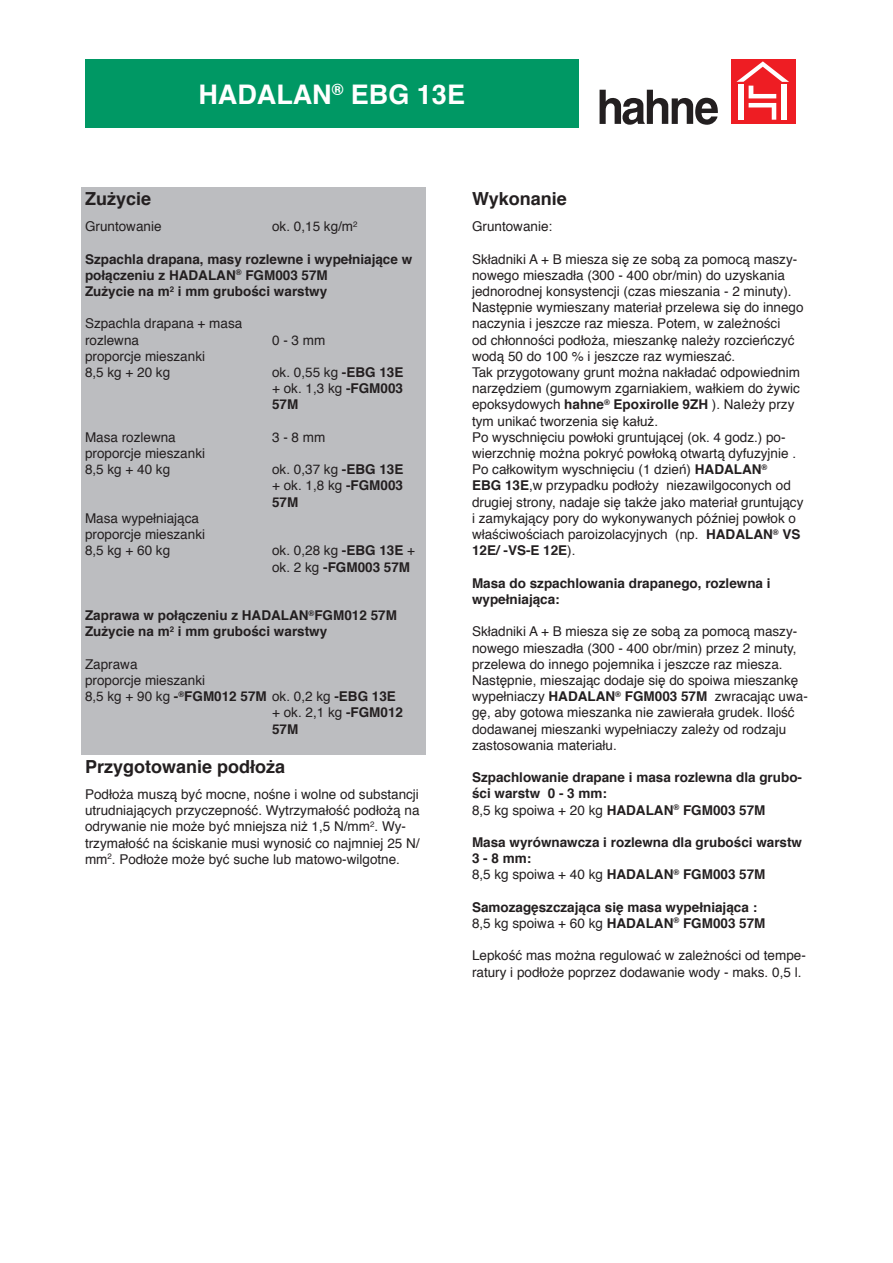
<style>
.page{position:relative;width:893px;height:1263px;background:#fff}
.page>*{position:absolute;margin:0;border:0;box-sizing:border-box;transform-origin:0 0}
.t1{font:700 27px "Helvetica";color:#fff}
.t2{font:700 18px "Helvetica";color:#231f20}
.t3{font:13.5px/16.2px "Helvetica";color:#231f20}
.t4{font:700 13.5px/16.2px "Helvetica";color:#231f20}
.s1{font-weight:700}
.s2{font-weight:400}
</style>
<div class="page">
<div style="left:731px;top:60px;width:64px;height:64px;background:#ee1d23"></div>
<svg style="left:736px;top:61px;width:53px;height:59px"></svg>
<div style="left:738px;top:84px;width:6px;height:36px;background:#fff"></div>
<div style="left:782px;top:84px;width:5px;height:36px;background:#fff"></div>
<svg style="left:600px;top:90px;width:118px;height:35px"></svg>
<div style="left:85px;top:60px;width:493px;height:68px;background:#009864"></div>
<div style="left:81px;top:187px;width:344px;height:30px;background:#bcbdc0"></div>
<div style="left:81px;top:217px;width:344px;height:521px;background:#bcbdc0"></div>
<div style="left:81px;top:738px;width:344px;height:17px;background:#bcbdc0"></div>
<p class="t1" style="left:198px;top:72px;width:268px">HADALAN<sup>®</sup> EBG 13E</p>
<p class="t2" style="left:85px;top:184px;width:68px">Zużycie</p>
<p class="t3" style="left:85px;top:219px;width:78px">Gruntowanie</p>
<p class="t4" style="left:85px;top:251px;width:329px">Szpachla drapana, masy rozlewne i wypełniające w połączeniu z HADALAN<sup>®</sup> FGM003 57M</p>
<p class="t4" style="left:85px;top:283px;width:244px">Zużycie na m<sup>2</sup> i mm grubości warstwy</p>
<p class="t3" style="left:85px;top:316px;width:159px">Szpachla drapana + masa</p>
<p class="t3" style="left:85px;top:332px;width:56px">rozlewna</p>
<p class="t3" style="left:85px;top:348px;width:122px">proporcje mieszanki</p>
<p class="t3" style="left:85px;top:365px;width:87px">8,5 kg + 20 kg</p>
<p class="t3" style="left:272px;top:219px;width:87px">ok. 0,15 kg/m<sup>2</sup></p>
<p class="t3" style="left:272px;top:332px;width:55px">0 - 3 mm</p>
<p class="t3" style="left:272px;top:365px;width:133px;text-align:justify">ok. 0,55 kg <span class="s1">-EBG 13E </span>+ ok. 1,3 kg <span class="s1">-FGM003<br>57M</span></p>
<p class="t3" style="left:272px;top:429px;width:55px">3 - 8 mm</p>
<p class="t3" style="left:272px;top:462px;width:133px;text-align:justify">ok. 0,37 kg <span class="s1">-EBG 13E </span>+ ok. 1,8 kg <span class="s1">-FGM003<br>57M</span></p>
<p class="t4" style="left:272px;top:543px;width:144px"><span class="s2">ok. 0,28 kg</span> -EBG 13E <span class="s2">+ ok. 2 kg</span> -FGM003 57M</p>
<p class="t3" style="left:85px;top:429px;width:92px">Masa rozlewna</p>
<p class="t3" style="left:85px;top:446px;width:122px">proporcje mieszanki</p>
<p class="t3" style="left:85px;top:462px;width:87px">8,5 kg + 40 kg</p>
<p class="t3" style="left:85px;top:510px;width:116px">Masa wypełniająca</p>
<p class="t3" style="left:85px;top:527px;width:122px">proporcje mieszanki</p>
<p class="t3" style="left:85px;top:543px;width:87px">8,5 kg + 60 kg</p>
<p class="t4" style="left:85px;top:607px;width:313px">Zaprawa w połączeniu z HADALAN<sup>®</sup>FGM012 57M</p>
<p class="t4" style="left:85px;top:624px;width:244px">Zużycie na m<sup>2</sup> i mm grubości warstwy</p>
<p class="t3" style="left:85px;top:656px;width:54px">Zaprawa</p>
<p class="t3" style="left:85px;top:672px;width:122px">proporcje mieszanki</p>
<p class="t3" style="left:85px;top:689px;width:312px">8,5 kg + 90 kg <span class="s1">-</span><sup>®</sup><span class="s1">FGM012 57M</span> ok. 0,2 kg <span class="s1">-EBG 13E</span></p>
<p class="t4" style="left:272px;top:705px;width:132px"><span class="s2">+ ok. 2,1 kg</span> -FGM012<br>57M</p>
<p class="t2" style="left:85px;top:752px;width:202px">Przygotowanie podłoża</p>
<p class="t3" style="left:85px;top:786px;width:336px">Podłoża muszą być mocne, nośne i wolne od substancji utrudniających przyczepność. Wytrzymałość podłożą na odrywanie nie może być mniejsza niż 1,5 N/mm<sup>2</sup>. Wy&shy;trzymałość na ściskanie musi wynosić co najmniej 25 N/ mm<sup>2</sup>. Podłoże może być suche lub matowo-wilgotne.</p>
<p class="t2" style="left:472px;top:184px;width:96px">Wykonanie</p>
<p class="t3" style="left:472px;top:219px;width:82px">Gruntowanie:</p>
<p class="t3" style="left:472px;top:251px;width:333px">Składniki A + B miesza się ze sobą za pomocą maszy&shy;nowego mieszadła (300 - 400 obr/min) do uzyskania jednorodnej konsystencji (czas mieszania - 2 minuty).<br>Następnie wymieszany materiał przelewa się do innego naczynia i jeszcze raz miesza. Potem, w zależności<br>od chłonności podłoża, mieszankę należy rozcieńczyć wodą 50 do 100 % i jeszcze raz wymieszać.</p>
<p class="t3" style="left:472px;top:365px;width:329px">Tak przygotowany grunt można nakładać odpowiednim narzędziem (gumowym zgarniakiem, wałkiem do żywic epoksydowych <span class="s1">hahne</span><sup>®</sup> <span class="s1">Epoxirolle 9ZH</span> ). Należy przy tym unikać tworzenia się kałuż.</p>
<p class="t3" style="left:472px;top:429px;width:326px">Po wyschnięciu powłoki gruntującej (ok. 4 godz.) po&shy;wierzchnię można pokryć powłoką otwartą dyfuzyjnie .</p>
<p class="t3" style="left:472px;top:462px;width:333px">Po całkowitym wyschnięciu (1 dzień) <span class="s1">HADALAN</span><sup>®<br></sup><span class="s1">EBG 13E</span>,w przypadku podłoży niezawilgoconych od drugiej strony, nadaje się także jako materiał gruntujący i zamykający pory do wykonywanych później powłok o właściwościach paroizolacyjnych (np. <span class="s1">HADALAN</span><sup>®</sup> <span class="s1">VS 12E/ -VS-E 12E</span>).</p>
<p class="t4" style="left:472px;top:575px;width:300px">Masa do szpachlowania drapanego, rozlewna i wypełniająca:</p>
<p class="t3" style="left:472px;top:624px;width:337px">Składniki A + B miesza się ze sobą za pomocą maszy&shy;nowego mieszadła (300 - 400 obr/min) przez 2 minuty, przelewa do innego pojemnika i jeszcze raz miesza.<br>Następnie, mieszając dodaje się do spoiwa mieszankę wypełniaczy <span class="s1">HADALAN</span><sup>®</sup> <span class="s1">FGM003 57M</span> zwracając uwa&shy;gę, aby gotowa mieszanka nie zawierała grudek. Ilość dodawanej mieszanki wypełniaczy zależy od rodzaju zastosowania materiału.</p>
<p class="t4" style="left:472px;top:769px;width:332px">Szpachlowanie drapane i masa rozlewna dla grubo&shy;ści warstw 0 - 3 mm:</p>
<p class="t3" style="left:472px;top:802px;width:295px">8,5 kg spoiwa + 20 kg <span class="s1">HADALAN</span><sup>®</sup> <span class="s1">FGM003 57M</span></p>
<p class="t4" style="left:472px;top:834px;width:332px">Masa wyrównawcza i rozlewna dla grubości warstw<br>3 - 8 mm:</p>
<p class="t3" style="left:472px;top:867px;width:295px">8,5 kg spoiwa + 40 kg <span class="s1">HADALAN</span><sup>®</sup> <span class="s1">FGM003 57M</span></p>
<p class="t4" style="left:472px;top:899px;width:287px">Samozagęszczająca się masa wypełniająca :</p>
<p class="t3" style="left:472px;top:915px;width:295px">8,5 kg spoiwa + 60 kg <span class="s1">HADALAN</span><sup>®</sup> <span class="s1">FGM003 57M</span></p>
<p class="t3" style="left:472px;top:948px;width:335px">Lepkość mas można regulować w zależności od tempe&shy;ratury i podłoże poprzez dodawanie wody - maks. 0,5 l.</p>
</div>
